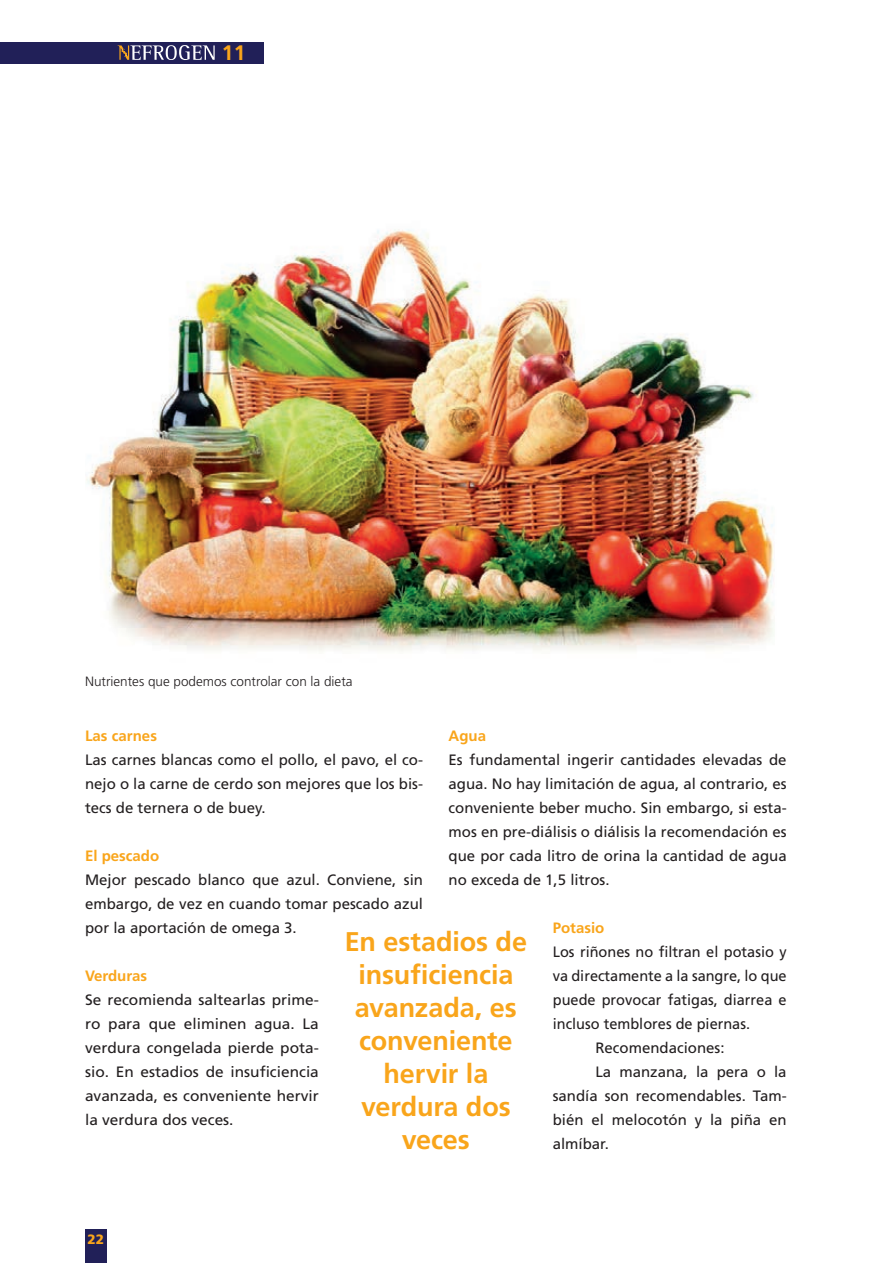
<style>
.page{position:relative;width:893px;height:1263px;background:#fff}
.page>*{position:absolute;margin:0;border:0;box-sizing:border-box;transform-origin:0 0}
.t1{font:700 27px/33px "Frutiger";letter-spacing:-.005em;color:#f9a51b;text-align:center}
.t2{font:700 21px "Frutiger";color:#f9a51b}
.t3{font:15px/24px "Frutiger";color:#231f20;text-align:justify}
.t4{font:700 15px "Frutiger";color:#f9a51b}
.t5{font:300 13.5px "Frutiger";color:#231f20}
.t6{font:900 13.5px "Frutiger";color:#f9a51b}
</style>
<div class="page">
<img style="left:86px;top:229px;width:688px;height:422px">
<div style="left:85px;top:1229px;width:21px;height:34px;background:#212058"></div>
<div style="left:0;top:42px;width:264px;height:21px;background:#212058"></div>
<svg style="left:118px;top:45px;width:97px;height:15px"></svg>
<h2 class="t2" style="left:222px;top:40px;width:25px">11</h2>
<p class="t5" style="left:85px;top:673px;width:269px">Nutrientes que podemos controlar con la dieta</p>
<p class="t4" style="left:85px;top:727px;width:73px">Las carnes</p>
<p class="t3" style="left:85px;top:747px;width:340px">Las carnes blancas como el pollo, el pavo, el co&shy;nejo o la carne de cerdo son mejores que los bis&shy;tecs de ternera o de buey.</p>
<p class="t4" style="left:85px;top:847px;width:76px">El pescado</p>
<p class="t3" style="left:85px;top:867px;width:340px">Mejor pescado blanco que azul. Conviene, sin embargo, de vez en cuando tomar pescado azul por la aportación de omega 3.</p>
<p class="t4" style="left:85px;top:967px;width:64px">Verduras</p>
<p class="t3" style="left:85px;top:987px;width:235px">Se recomienda saltearlas prime&shy;ro para que eliminen agua. La verdura congelada pierde pota&shy;sio. En estadios de insuficiencia avanzada, es conveniente hervir la verdura dos veces.</p>
<p class="t4" style="left:449px;top:727px;width:39px">Agua</p>
<p class="t3" style="left:449px;top:747px;width:340px">Es fundamental ingerir cantidades elevadas de agua. No hay limitación de agua, al contrario, es conveniente beber mucho. Sin embargo, si esta&shy;mos en pre-diálisis o diálisis la recomendación es que por cada litro de orina la cantidad de agua no exceda de 1,5 litros.</p>
<p class="t4" style="left:553px;top:919px;width:53px">Potasio</p>
<p class="t3" style="left:553px;top:939px;width:235px">Los riñones no filtran el potasio y</p>
<p class="t3" style="left:553px;top:963px;width:235px">va directamente a la sangre, lo que</p>
<p class="t3" style="left:553px;top:987px;width:235px">puede provocar fatigas, diarrea e</p>
<p class="t3" style="left:553px;top:1011px;width:199px">incluso temblores de piernas.</p>
<p class="t3" style="left:595px;top:1035px;width:131px">Recomendaciones:</p>
<p class="t3" style="left:595px;top:1059px;width:193px">La manzana, la pera o la</p>
<p class="t3" style="left:553px;top:1083px;width:235px">sandía son recomendables. Tam-</p>
<p class="t3" style="left:553px;top:1107px;width:235px">bién el melocotón y la piña en</p>
<p class="t3" style="left:553px;top:1131px;width:58px">almíbar.</p>
<h1 class="t1" style="left:345px;top:925px;width:184px">En estadios de insuficiencia avanzada, es conveniente hervir la verdura dos veces</h1>
<p class="t6" style="left:87px;top:1231px;width:18px">22</p>
</div>
